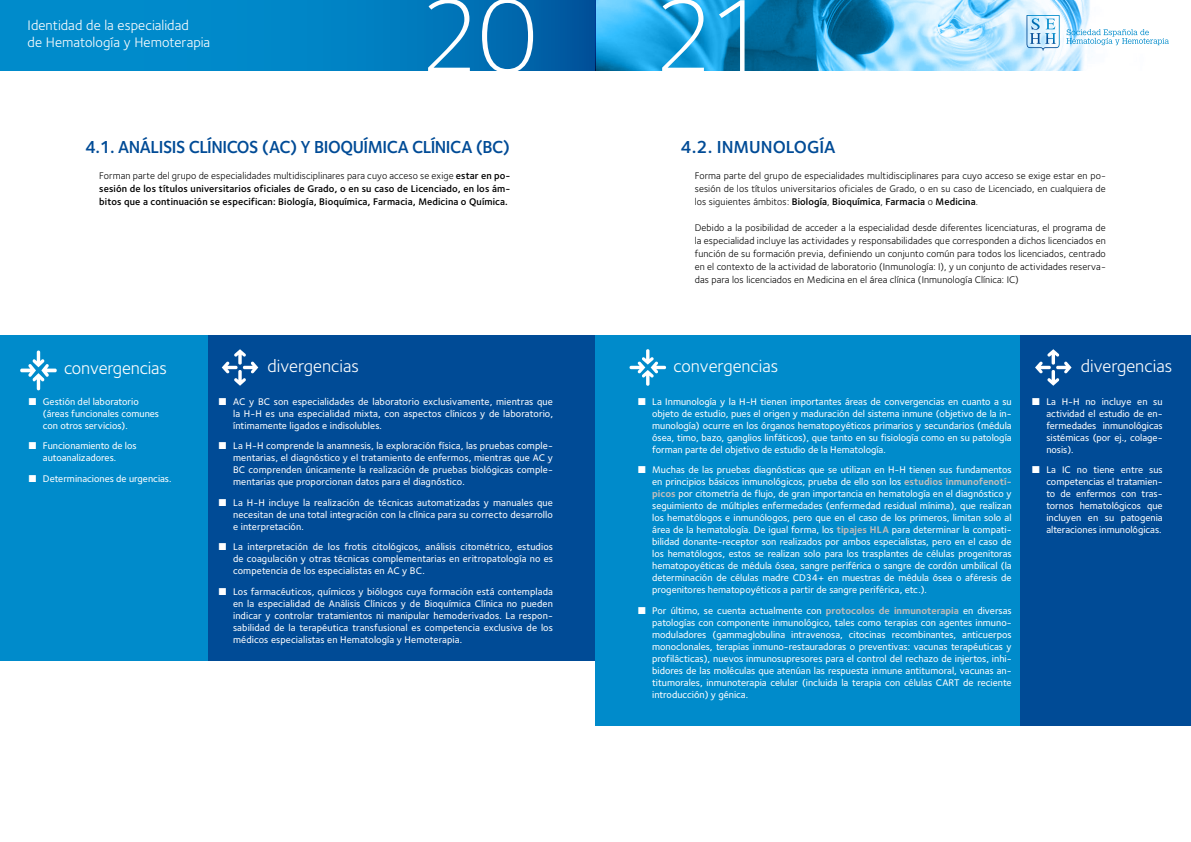
<style>
.page{position:relative;width:1191px;height:842px;background:#fff}
.page>*{position:absolute;margin:0;border:0;box-sizing:border-box;transform-origin:0 0}
.t1{font:300 107.7px "Foundry Sterling";color:#fff}
.t2{font:18px "Foundry Sterling";color:#fff}
.t3{font:600 18px "Foundry Sterling";letter-spacing:-.025em;color:#004b96}
.t4{font:600 18px "Foundry Sterling";color:#004b96}
.t5{font:14.3px/17.1px "Foundry Sterling";letter-spacing:.005em;color:#fff}
.t6{font:500 10px/12px "Foundry Sterling";color:#fff;text-align:justify}
.t7{font:10px/13px "Foundry Sterling";letter-spacing:.01em;color:#000;text-align:justify}
.t8{font:600 10px/13px "Foundry Sterling";letter-spacing:.01em;color:#000;text-align:justify}
.s1{font-weight:400}
.s2{font-weight:600}
.s3{font-weight:700;color:#bcbcbc}
</style>
<div class="page">
<img style="left:595px;top:0;width:574px;height:71px">
<svg style="left:0;top:0;width:595px;height:71px;background:#007dc0"></svg>
<svg style="left:1026px;top:15px;width:33px;height:36px"></svg>
<svg style="left:1066px;top:29px;width:102px;height:16px"></svg>
<div style="left:0;top:335px;width:207px;height:325px;background:#008bcb"></div>
<svg style="left:20px;top:350px;width:37px;height:40px"></svg>
<div style="left:207px;top:335px;width:388px;height:325px;background:#004b96"></div>
<svg style="left:222px;top:349px;width:36px;height:37px"></svg>
<div style="left:595px;top:335px;width:425px;height:390px;background:#008bcb"></div>
<svg style="left:629px;top:349px;width:37px;height:37px"></svg>
<div style="left:1020px;top:335px;width:171px;height:390px;background:#004b96"></div>
<svg style="left:1035px;top:349px;width:36px;height:37px"></svg>
<h3 class="t5" style="left:27px;top:16px;width:184px">Identidad de la especialidad<br>de Hematología y Hemoterapia</h3>
<h1 class="t1" style="left:418px;top:-26px;width:354px">20 21</h1>
<h2 class="t3" style="left:85px;top:136px;width:426px">4.1. ANÁLISIS CLÍNICOS (AC) Y BIOQUÍMICA CLÍNICA (BC)</h2>
<p class="t8" style="left:99px;top:169px;width:413px"><span class="s1">Forman parte del grupo de especialidades multidisciplinares para cuyo acceso se exige</span> estar en po&shy;sesión de los títulos universitarios oficiales de Grado, o en su caso de Licenciado, en los ám&shy;bitos que a continuación se especifican: Biología, Bioquímica, Farmacia, Medicina o Química.</p>
<h2 class="t4" style="left:680px;top:136px;width:156px">4.2. INMUNOLOGÍA</h2>
<p class="t7" style="left:694px;top:169px;width:413px">Forma parte del grupo de especialidades multidisciplinares para cuyo acceso se exige estar en po&shy;sesión de los títulos universitarios oficiales de Grado, o en su caso de Licenciado, en cualquiera de los siguientes ámbitos: <span class="s2">Biología</span>, <span class="s2">Bioquímica</span>, <span class="s2">Farmacia</span> o <span class="s2">Medicina</span>.</p>
<p class="t7" style="left:694px;top:221px;width:413px">Debido a la posibilidad de acceder a la especialidad desde diferentes licenciaturas, el programa de la especialidad incluye las actividades y responsabilidades que corresponden a dichos licenciados en función de su formación previa, definiendo un conjunto común para todos los licenciados, centrado en el contexto de la actividad de laboratorio (Inmunología: I), y un conjunto de actividades reserva&shy;das para los licenciados en Medicina en el área clínica (Inmunología Clínica: IC)</p>
<h2 class="t2" style="left:64px;top:358px;width:104px">convergencias</h2>
<h2 class="t2" style="left:267px;top:356px;width:93px">divergencias</h2>
<h2 class="t2" style="left:673px;top:356px;width:106px">convergencias</h2>
<h2 class="t2" style="left:1080px;top:356px;width:93px">divergencias</h2>
<p class="t6" style="left:43px;top:395px;width:118px;text-align:left;text-indent:-14px">■ Gestión del laboratorio (áreas funcionales comunes con otros servicios).</p>
<p class="t6" style="left:43px;top:440px;width:95px;text-indent:-14px">■ Funcionamiento de los autoanalizadores.</p>
<p class="t6" style="left:29px;top:472px;width:144px">■ Determinaciones de urgencias.</p>
<p class="t6" style="left:233px;top:395px;width:321px;text-indent:-14px">■ AC y BC son especialidades de laboratorio exclusivamente, mientras que la H-H es una especialidad mixta, con aspectos clínicos y de laboratorio, íntimamente ligados e indisolubles.</p>
<p class="t6" style="left:233px;top:440px;width:321px;text-indent:-14px">■ La H-H comprende la anamnesis, la exploración física, las pruebas comple&shy;mentarias, el diagnóstico y el tratamiento de enfermos, mientras que AC y BC comprenden únicamente la realización de pruebas biológicas comple&shy;mentarias que proporcionan datos para el diagnóstico.</p>
<p class="t6" style="left:233px;top:496px;width:321px;text-indent:-14px">■ La H-H incluye la realización de técnicas automatizadas y manuales que necesitan de una total integración con la clínica para su correcto desarrollo e interpretación.</p>
<p class="t6" style="left:233px;top:541px;width:321px;text-indent:-14px">■ La interpretación de los frotis citológicos, análisis citométrico, estudios de coagulación y otras técnicas complementarias en eritropatología no es competencia de los especialistas en AC y BC.</p>
<p class="t6" style="left:233px;top:585px;width:321px;text-indent:-14px">■ Los farmacéuticos, químicos y biólogos cuya formación está contemplada en la especialidad de Análisis Clínicos y de Bioquímica Clínica no pueden indicar y controlar tratamientos ni manipular hemoderivados. La respon&shy;sabilidad de la terapéutica transfusional es competencia exclusiva de los médicos especialistas en Hematología y Hemoterapia.</p>
<p class="t6" style="left:652px;top:395px;width:361px;text-indent:-14px">■ La Inmunología y la H-H tienen importantes áreas de convergencias en cuanto a su objeto de estudio, pues el origen y maduración del sistema inmune (objetivo de la in&shy;munología) ocurre en los órganos hematopoyéticos primarios y secundarios (médula ósea, timo, bazo, ganglios linfáticos), que tanto en su fisiología como en su patología forman parte del objetivo de estudio de la Hematología.</p>
<p class="t6" style="left:652px;top:464px;width:361px;text-indent:-14px">■ Muchas de las pruebas diagnósticas que se utilizan en H-H tienen sus fundamentos en principios básicos inmunológicos, prueba de ello son los <span class="s3">estudios inmunofenotí&shy;picos</span> por citometría de flujo, de gran importancia en hematología en el diagnóstico y seguimiento de múltiples enfermedades (enfermedad residual mínima), que realizan los hematólogos e inmunólogos, pero que en el caso de los primeros, limitan solo al área de la hematología. De igual forma, los <span class="s3">tipajes HLA</span> para determinar la compati&shy;bilidad donante-receptor son realizados por ambos especialistas, pero en el caso de los hematólogos, estos se realizan solo para los trasplantes de células progenitoras hematopoyéticas de médula ósea, sangre periférica o sangre de cordón umbilical (la determinación de células madre CD34+ en muestras de médula ósea o aféresis de progenitores hematopoyéticos a partir de sangre periférica, etc.).</p>
<p class="t6" style="left:652px;top:604px;width:361px;text-indent:-14px">■ Por último, se cuenta actualmente con <span class="s3">protocolos de inmunoterapia</span> en diversas patologías con componente inmunológico, tales como terapias con agentes inmuno&shy;moduladores (gammaglobulina intravenosa, citocinas recombinantes, anticuerpos monoclonales, terapias inmuno-restauradoras o preventivas: vacunas terapéuticas y profilácticas), nuevos inmunosupresores para el control del rechazo de injertos, inhi&shy;bidores de las moléculas que atenúan las respuesta inmune antitumoral, vacunas an&shy;titumorales, inmunoterapia celular (incluida la terapia con células CART de reciente introducción) y génica.</p>
<p class="t6" style="left:1046px;top:395px;width:118px;text-indent:-14px">■ La H-H no incluye en su actividad el estudio de en&shy;fermedades inmunológicas sistémicas (por ej., colage&shy;nosis).</p>
<p class="t6" style="left:1046px;top:464px;width:118px;text-indent:-14px">■ La IC no tiene entre sus competencias el tratamien&shy;to de enfermos con tras&shy;tornos hematológicos que incluyen en su patogenia alteraciones inmunológicas.</p>
</div>
